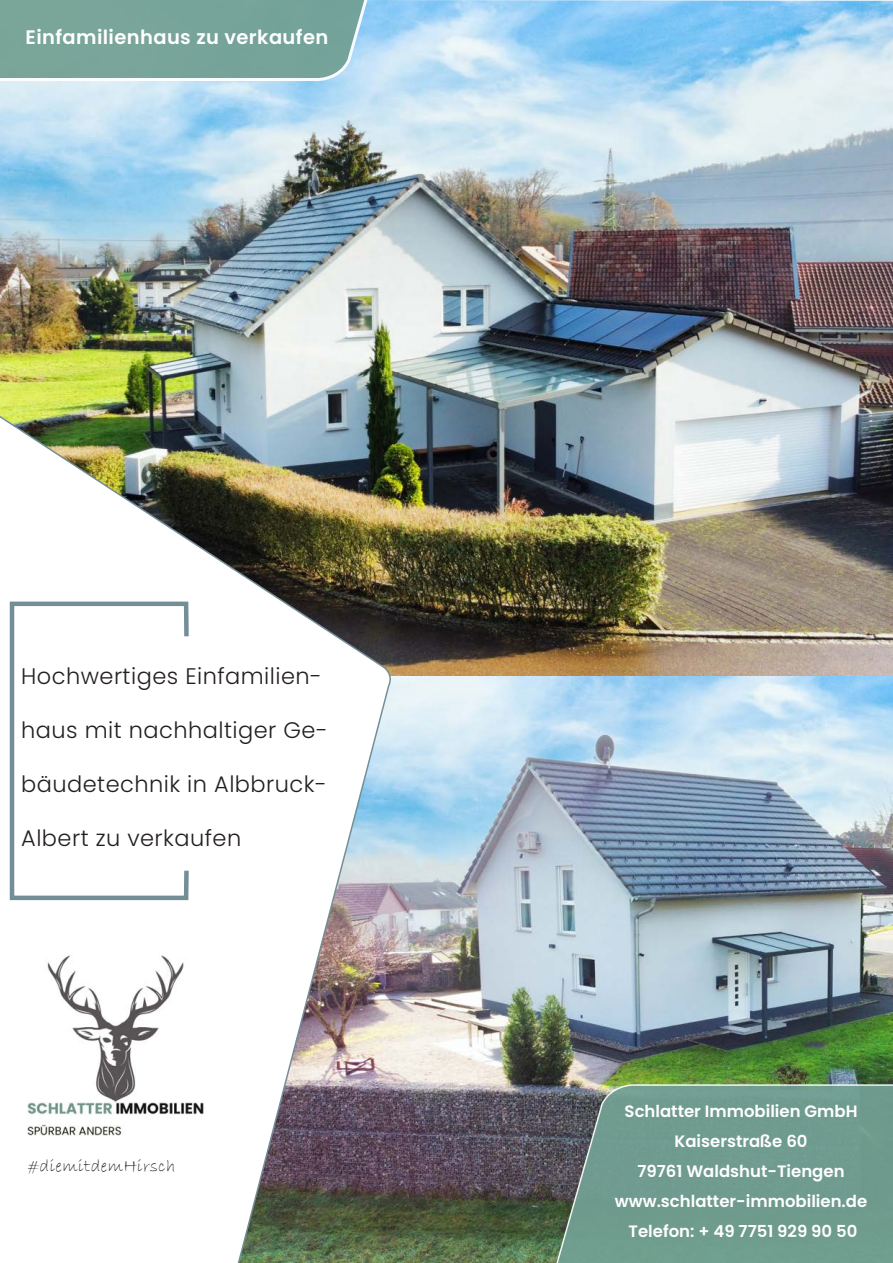
<style>
.page{position:relative;width:893px;height:1263px;background:#fff}
.page>*{position:absolute;margin:0;border:0;box-sizing:border-box;transform-origin:0 0}
.t1{font:300 22.5px "Poppins";letter-spacing:.02em;color:#231f20}
.t2{font:600 19.5px "Poppins";letter-spacing:.02em;color:#fff}
.t3{font:18px "Bradley Hand ITC";letter-spacing:.02em;color:#231f20}
.t4{font:600 16.5px "Poppins";color:#fff}
</style>
<div class="page">
<img style="left:0;top:0;width:893px;height:676px">
<svg style="left:0;top:0;width:419px;height:82px;background:#85b0ac"></svg>
<img style="left:394px;top:676px;width:499px;height:587px">
<svg style="left:531px;top:1083px;width:362px;height:180px;background:#6d9387"></svg>
<img style="left:0;top:319px;width:394px;height:944px">
<svg style="left:8px;top:599px;width:183px;height:303px"></svg>
<img style="left:27px;top:954px;width:178px;height:182px">
<p class="t2" style="left:26px;top:26px;width:304px">Einfamilienhaus zu verkaufen</p>
<p class="t1" style="left:21px;top:663px;width:302px">Hochwertiges Einfamilien-</p>
<p class="t1" style="left:21px;top:717px;width:308px">haus mit nachhaltiger Ge-</p>
<p class="t1" style="left:21px;top:771px;width:307px">bäudetechnik in Albbruck-</p>
<p class="t1" style="left:21px;top:825px;width:221px">Albert zu verkaufen</p>
<p class="t3" style="left:28px;top:1154px;width:149px">#diemitdemHirsch</p>
<p class="t4" style="left:625px;top:1101px;width:234px">Schlatter Immobilien GmbH</p>
<p class="t4" style="left:674px;top:1131px;width:135px">Kaiserstraße 60</p>
<p class="t4" style="left:637px;top:1161px;width:209px">79761 Waldshut-Tiengen</p>
<p class="t4" style="left:615px;top:1191px;width:254px">www.schlatter-immobilien.de</p>
<p class="t4" style="left:629px;top:1221px;width:230px">Telefon: + 49 7751 929 90 50</p>
</div>
